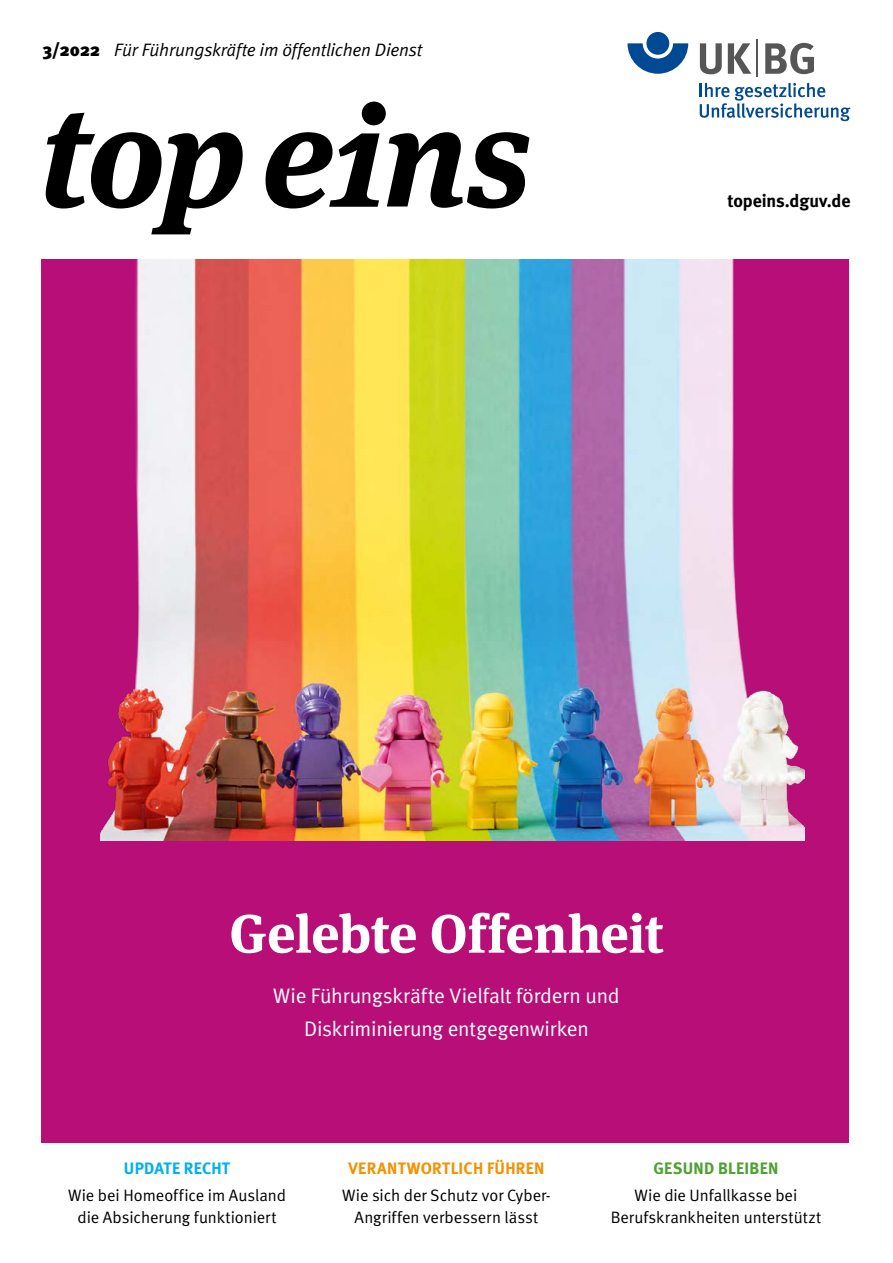
<style>
.page{position:relative;width:893px;height:1263px;background:#fff}
.page>*{position:absolute;margin:0;border:0;box-sizing:border-box;transform-origin:0 0}
.t1{font:700 54px "DGUV Meta Serif";letter-spacing:-.01em;color:#fff}
.t2{font:21px/33px "DGUV Meta";letter-spacing:-.01em;color:#fff;text-align:center}
.t3{font:italic 18px "DGUV Meta";letter-spacing:-.01em;color:#000}
.t4{font:700 18px "DGUV Meta";letter-spacing:-.01em;color:#000}
.t5{font:900 18px "Meta Pro";color:#000}
.t6{font:16.5px/22.5px "DGUV Meta";color:#000;text-align:center}
.t7{font:700 16.5px "DGUV Meta";letter-spacing:.015em;color:#f39100}
.t8{font:700 16.5px "DGUV Meta";letter-spacing:.015em;color:#4aa22d}
.t9{font:700 16.5px "DGUV Meta";letter-spacing:.01em;color:#00b0eb}
</style>
<div class="page">
<svg style="left:387px;top:132px;width:142px;height:76px"></svg>
<svg style="left:46px;top:113px;width:197px;height:121px"></svg>
<svg style="left:266px;top:132px;width:113px;height:76px"></svg>
<div style="left:362px;top:102px;width:24px;height:23px;background:#000;border-radius:50%"></div>
<svg style="left:627px;top:43px;width:61px;height:31px"></svg>
<div style="left:646px;top:32px;width:23px;height:23px;background:#004993;border-radius:50%"></div>
<svg style="left:700px;top:83px;width:150px;height:38px"></svg>
<svg style="left:700px;top:43px;width:22px;height:31px"></svg>
<svg style="left:728px;top:43px;width:23px;height:31px"></svg>
<svg style="left:765px;top:43px;width:49px;height:31px"></svg>
<hr style="left:756px;top:39px;width:2px;height:38px;background:#565656">
<div style="left:41px;top:259px;width:808px;height:883px;background:#b70e77"></div>
<img style="left:101px;top:259px;width:704px;height:582px">
<p class="t5" style="left:43px;top:39px;width:59px">3/2022</p>
<p class="t3" style="left:114px;top:39px;width:309px">Für Führungskräfte im öffentlichen Dienst</p>
<p class="t4" style="left:727px;top:190px;width:124px">topeins.dguv.de</p>
<h2 class="t1" style="left:229px;top:901px;width:436px">Gelebte Offenheit</h2>
<p class="t2" style="left:273px;top:979px;width:348px">Wie Führungskräfte Vielfalt fördern und<br>Diskriminierung entgegenwirken</p>
<h3 class="t9" style="left:124px;top:1158px;width:108px">UPDATE RECHT</h3>
<p class="t6" style="left:68px;top:1184px;width:219px">Wie bei Homeoffice im Ausland die Absicherung funktioniert</p>
<h3 class="t7" style="left:348px;top:1158px;width:198px">VERANTWORTLICH FÜHREN</h3>
<p class="t6" style="left:342px;top:1184px;width:210px">Wie sich der Schutz vor Cyber-<br>Angriffen verbessern lässt</p>
<h3 class="t8" style="left:653px;top:1158px;width:126px">GESUND BLEIBEN</h3>
<p class="t6" style="left:611px;top:1184px;width:212px">Wie die Unfallkasse bei<br>Berufskrankheiten unterstützt</p>
</div>
